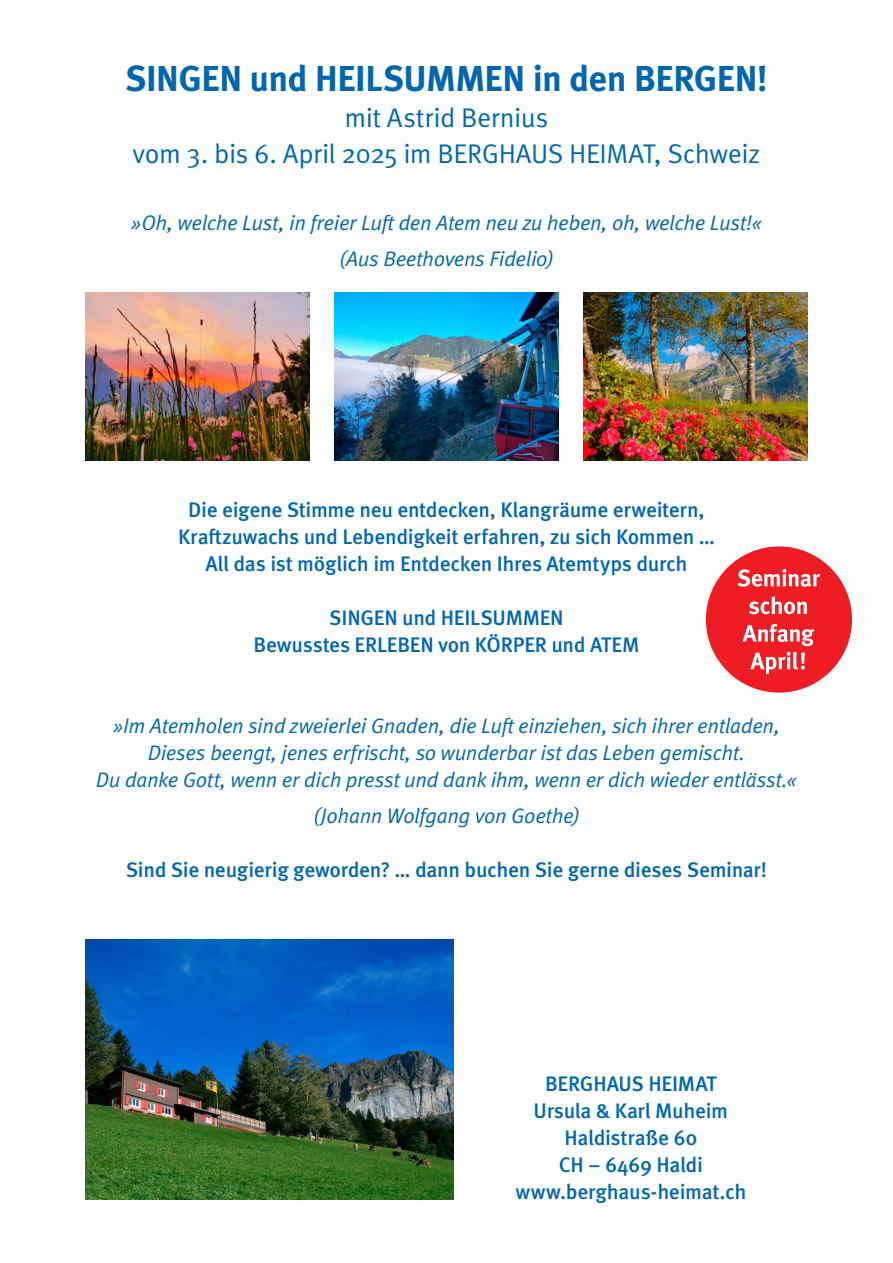
<style>
.page{position:relative;width:893px;height:1263px;background:#fff}
.page>*{position:absolute;margin:0;border:0;box-sizing:border-box;transform-origin:0 0}
.t1{font:700 36px "Meta Pro";letter-spacing:-.015em;color:#0067af}
.t2{font:27px/36px "Meta Pro Norm";letter-spacing:-.02em;color:#0067af;text-align:center}
.t3{font:500 21px/27px "Meta Pro";letter-spacing:-.015em;color:#0067af;text-align:center}
.t4{font:21px/27px "Meta Pro Norm Ita";letter-spacing:-.02em;color:#0067af;text-align:center}
</style>
<div class="page">
<img style="left:584px;top:292px;width:224px;height:168px">
<img style="left:334px;top:292px;width:225px;height:168px">
<img style="left:85px;top:292px;width:224px;height:168px">
<img style="left:85px;top:939px;width:369px;height:260px">
<div style="left:706px;top:546px;width:146px;height:147px;background:#ee1d23;border-radius:50%"></div>
<svg style="left:750px;top:652px;width:55px;height:22px"></svg>
<svg style="left:743px;top:624px;width:72px;height:22px"></svg>
<svg style="left:749px;top:596px;width:58px;height:18px"></svg>
<svg style="left:738px;top:569px;width:82px;height:18px"></svg>
<h1 class="t1" style="left:125px;top:50px;width:644px">SINGEN und HEILSUMMEN in den BERGEN!</h1>
<p class="t2" style="left:133px;top:98px;width:629px">mit Astrid Bernius<br>vom 3. bis 6. April 2025 im BERGHAUS HEIMAT, Schweiz</p>
<p class="t4" style="left:131px;top:203px;width:633px;line-height:36px">»Oh, welche Lust, in freier Luft den Atem neu zu heben, oh, welche Lust!« (Aus Beethovens Fidelio)</p>
<p class="t3" style="left:178px;top:494px;width:538px">Die eigene Stimme neu entdecken, Klangräume erweitern,<br>Kraftzuwachs und Lebendigkeit erfahren, zu sich Kommen …<br>All das ist möglich im Entdecken Ihres Atemtyps durch</p>
<p class="t3" style="left:254px;top:602px;width:387px">SINGEN und HEILSUMMEN<br>Bewusstes ERLEBEN von KÖRPER und ATEM</p>
<p class="t4" style="left:96px;top:710px;width:703px">»Im Atemholen sind zweierlei Gnaden, die Luft einziehen, sich ihrer entladen,<br>Dieses beengt, jenes erfrischt, so wunderbar ist das Leben gemischt.<br>Du danke Gott, wenn er dich presst und dank ihm, wenn er dich wieder entlässt.«</p>
<p class="t4" style="left:313px;top:800px;width:268px">(Johann Wolfgang von Goethe)</p>
<p class="t3" style="left:126px;top:854px;width:643px">Sind Sie neugierig geworden? … dann buchen Sie gerne dieses Seminar!</p>
<p class="t3" style="left:515px;top:1069px;width:233px">BERGHAUS HEIMAT<br>Ursula &amp; Karl Muheim<br>Haldistraße 60<br>CH – 6469 Haldi www.berghaus-heimat.ch</p>
</div>
